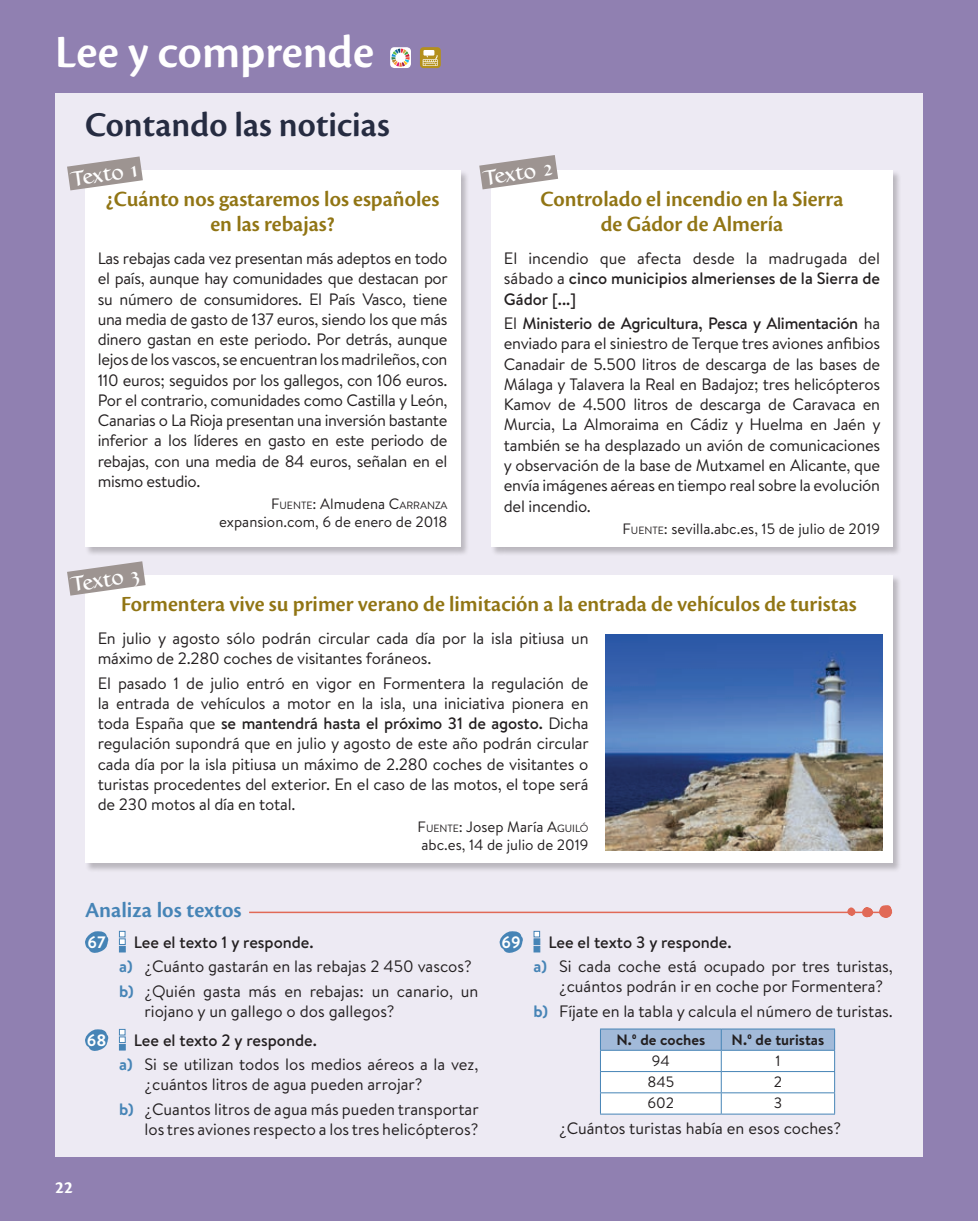
<style>
.page{position:relative;width:978px;height:1221px;background:#fff}
.page>*{position:absolute;margin:0;border:0;box-sizing:border-box;transform-origin:0 0}
.t1{font:48px "Cronos Pro Semibold Subh";color:#fff}
._04_TITULO_LEE_Y_COM{font:36px "Cronos Pro Semibold Subh";color:#262c41}
._04_TITULARES_TEXTO{font:22.5px/25.5px "Cronos Pro Semibold Subh";color:#917514;text-align:center}
.t2{font:600 22.5px "Cronos Pro";color:#4684b6}
.t3{font:700 21px "Caterina LT Std";color:#fff}
.t4{font:700 18px "Cronos Pro";color:#fff}
._04_CITADO{font:16.5px/20.2px "Brandon Text";letter-spacing:-.01em;color:#231f20;text-align:justify}
._04_TEXTOS{font:16.5px/20.2px "Brandon Text";letter-spacing:-.02em;color:#231f20;text-align:justify}
._02_ACTIVIDADES_bolo{font:16.5px/20.2px "Brandon Text";color:#231f20}
._04_TEXTOS-2{font:500 16.5px/20.2px "Brandon Text";color:#231f20;text-align:justify}
._02_TEXTO_ACTIVIDADE{font:500 16.5px "Brandon Text";color:#231f20}
._02_ACTIVIDADES_bolo-2{font:500 16.5px "Brandon Text";color:#231f20}
.t5{font:700 16.5px "Brandon Text";color:#fff}
._04_FUENTE{font:15px "Brandon Text";color:#231f20}
._03_TITULO_CUADROS_M{font:700 15px "Brandon Text";color:#231f20}
._03_TEXTO_CUADROS_MA{font:15px "Brandon Text";color:#231f20}
.t6{font:10.5px "Brandon Text";color:#231f20}
.s1{font-size:15px}
.s2{font-weight:400}
.s3{font-weight:500}
.s4{font-style:inherit}
.s5{font-size:10.5px}
.s6{font-weight:700;color:#4684b6}
</style>
<div class="page">
<div style="left:0;top:0;width:978px;height:1220px;background:#9080b1"></div>
<svg style="left:390px;top:47px;width:21px;height:21px"></svg>
<svg style="left:391px;top:49px;width:19px;height:18px"></svg>
<div style="left:420px;top:47px;width:21px;height:21px;background:#b4901c;border-radius:4px"></div>
<svg style="left:423px;top:59px;width:15px;height:7px"></svg>
<div style="left:423px;top:50px;width:11px;height:6px;background:#fff"></div>
<svg style="left:423px;top:55px;width:15px;height:10px"></svg>
<div style="left:55px;top:94px;width:868px;height:1063px;background:#edeaf3"></div>
<div style="left:85px;top:170px;width:384px;height:385px;background:#231f20;opacity:.25"></div>
<div style="left:85px;top:170px;width:375px;height:376px;background:#fff"></div>
<div style="left:85px;top:575px;width:817px;height:297px;background:#231f20;opacity:.25"></div>
<div style="left:85px;top:575px;width:808px;height:288px;background:#fff"></div>
<hr style="left:249px;top:911px;width:643px;height:2px;background:#e16956">
<svg style="left:847px;top:905px;width:46px;height:13px"></svg>
<svg style="left:85px;top:931px;width:23px;height:22px"></svg>
<div style="left:119px;top:945px;width:7px;height:7px;background:#4684b6;border:1px solid #4684b6"></div>
<svg style="left:119px;top:938px;width:7px;height:6px"></svg>
<svg style="left:119px;top:930px;width:6px;height:7px"></svg>
<svg style="left:85px;top:1029px;width:23px;height:22px"></svg>
<div style="left:119px;top:1043px;width:7px;height:7px;background:#4684b6;border:1px solid #4684b6"></div>
<svg style="left:119px;top:1036px;width:7px;height:6px"></svg>
<svg style="left:119px;top:1028px;width:6px;height:7px"></svg>
<svg style="left:499px;top:931px;width:24px;height:22px"></svg>
<div style="left:534px;top:945px;width:6px;height:7px;background:#4684b6;border:1px solid #4684b6"></div>
<svg style="left:534px;top:938px;width:6px;height:6px"></svg>
<svg style="left:534px;top:930px;width:6px;height:7px"></svg>
<svg style="left:600px;top:1028px;width:235px;height:85px;background:#dee7f1"></svg>
<hr style="left:600px;top:1113px;width:121px;height:1px;background:#4684b6">
<hr style="left:721px;top:1113px;width:114px;height:1px;background:#4684b6">
<div style="left:491px;top:170px;width:411px;height:385px;background:#231f20;opacity:.25"></div>
<div style="left:491px;top:170px;width:402px;height:376px;background:#fff"></div>
<svg style="left:67px;top:156px;width:76px;height:35px"></svg>
<svg style="left:67px;top:546px;width:104px;height:50px"></svg>
<svg style="left:460px;top:155px;width:98px;height:50px"></svg>
<img style="left:606px;top:635px;width:276px;height:215px">
<p class="t1" style="left:55px;top:25px;width:320px">Lee y comprende</p>
<p class="_04_TITULO_LEE_Y_COM" style="left:85px;top:104px;width:306px">Contando las noticias</p>
<p class="t3" style="left:71px;top:165px;width:66px;rotate:-8deg">Texto 1</p>
<p class="_04_TITULARES_TEXTO" style="left:106px;top:186px;width:335px">¿Cuánto nos gastaremos los españoles en las rebajas?</p>
<p class="_04_TEXTOS" style="left:98px;top:248px;width:352px">Las rebajas cada vez presentan más adeptos en todo el país, aunque hay comunidades que destacan por su número de consumidores. El País Vasco, tiene una media de gasto de 137 euros, siendo los que más dinero gastan en este periodo. Por detrás, aunque lejos de los vascos, se encuentran los madrileños, con 110 euros; seguidos por los gallegos, con 106 euros.<br>Por el contrario, comunidades como Castilla y León, Canarias o La Rioja presentan una inversión bastante inferior a los líderes en gasto en este periodo de rebajas, con una media de 84 euros, señalan en el mismo estudio.</p>
<p class="t6" style="left:271px;top:498px;width:178px"><span class="s1">F</span>UENTE<span class="s1">:</span> <span class="s1">A</span><span class="s1">lmudena</span> <span class="s1">C</span>ARRANZA</p>
<p class="_04_FUENTE" style="left:219px;top:512px;width:230px">expansion.com, 6 de enero de 2018</p>
<p class="t3" style="left:71px;top:570px;width:69px;rotate:-8deg">Texto 3</p>
<p class="t3" style="left:483px;top:164px;width:69px;rotate:-8deg">Texto 2</p>
<p class="_04_TITULARES_TEXTO" style="left:540px;top:186px;width:305px">Controlado el incendio en la Sierra de Gádor de Almería</p>
<p class="_04_TEXTOS-2" style="left:504px;top:248px;width:378px"><span class="s2">El incendio que afecta desde la madrugada del sábado a</span> cinco municipios almerienses de la Sierra de Gádor [...]</p>
<p class="_04_CITADO" style="left:504px;top:313px;width:378px">El <span class="s3">Ministerio de Agricultura, Pesca y Alimentación</span> ha enviado para el siniestro de Terque tres aviones anfibios Canadair de 5.500 litros de descarga de las bases de Málaga y Talavera la Real en Badajoz; tres helicópteros Kamov de 4.500 litros de descarga de Caravaca en Murcia, La Almoraima en Cádiz y Huelma en Jaén y también se ha desplazado un avión de comunicaciones y observación de la base de Mutxamel en Alicante, que envía imágenes aéreas en tiempo real sobre la evolución del incendio.</p>
<p class="_04_FUENTE" style="left:623px;top:518px;width:259px"><span class="s4">F</span><span class="s5">UENTE</span>: sevilla.abc.es, 15 de julio de 2019</p>
<p class="_04_TITULARES_TEXTO" style="left:121px;top:591px;width:737px">Formentera vive su primer verano de limitación a la entrada de vehículos de turistas</p>
<p class="_04_CITADO" style="left:98px;top:627px;width:492px">En julio y agosto sólo podrán circular cada día por la isla pitiusa un máximo de 2.280 coches de visitantes foráneos.</p>
<p class="_04_CITADO" style="left:98px;top:672px;width:493px">El pasado 1 de julio entró en vigor en Formentera la regulación de la entrada de vehículos a motor en la isla, una iniciativa pionera en toda España que <span class="s3">se mantendrá hasta el próximo 31 de agosto.</span> Dicha regulación supondrá que en julio y agosto de este año podrán circular cada día por la isla pitiusa un máximo de 2.280 coches de visitantes o turistas procedentes del exterior. En el caso de las motos, el tope será de 230 motos al día en total.</p>
<p class="t6" style="left:418px;top:821px;width:172px"><span class="s1">F</span>UENTE<span class="s1">:</span> <span class="s1">J</span><span class="s1">osep María</span> <span class="s1">A</span>GUILÓ</p>
<p class="_04_FUENTE" style="left:421px;top:835px;width:169px">abc.es, 14 de julio de 2019</p>
<p class="t2" style="left:85px;top:897px;width:158px">Analiza los textos</p>
<p class="t5" style="left:88px;top:930px;width:20px">67</p>
<p class="_02_TEXTO_ACTIVIDADE" style="left:134px;top:930px;width:181px">Lee el texto 1 y responde.</p>
<p class="_02_ACTIVIDADES_bolo" style="left:119px;top:955px;width:354px"><span class="s6">a)</span> ¿Cuánto gastarán en las rebajas 2 450 vascos?</p>
<p class="_02_ACTIVIDADES_bolo" style="left:145px;top:980px;width:335px;text-indent:-26px"><span class="s6">b)</span> ¿Quién gasta más en rebajas: un canario, un riojano y un gallego o dos gallegos?</p>
<p class="t5" style="left:87px;top:1028px;width:21px">68</p>
<p class="_02_TEXTO_ACTIVIDADE" style="left:134px;top:1028px;width:185px">Lee el texto 2 y responde.</p>
<p class="_02_ACTIVIDADES_bolo" style="left:145px;top:1053px;width:335px;text-indent:-26px"><span class="s6">a)</span> Si se utilizan todos los medios aéreos a la vez, ¿cuántos litros de agua pueden arrojar?</p>
<p class="_02_ACTIVIDADES_bolo" style="left:119px;top:1098px;width:361px;text-align:right"><span class="s6">b)</span> ¿Cuantos litros de agua más pueden transportar los tres aviones respecto a los tres helicópteros?</p>
<p class="t4" style="left:55px;top:1176px;width:19px">22</p>
<p class="t5" style="left:502px;top:930px;width:21px">69</p>
<p class="_02_ACTIVIDADES_bolo-2" style="left:548px;top:930px;width:185px">Lee el texto 3 y responde.</p>
<p class="_02_ACTIVIDADES_bolo" style="left:559px;top:955px;width:335px;text-indent:-26px"><span class="s6">a)</span> Si cada coche está ocupado por tres turistas, ¿cuántos podrán ir en coche por Formentera?</p>
<p class="_02_ACTIVIDADES_bolo" style="left:534px;top:1000px;width:361px"><span class="s6">b)</span> Fíjate en la tabla y calcula el número de turistas.</p>
<p class="_03_TITULO_CUADROS_M" style="left:616px;top:1029px;width:90px">N.º de coches</p>
<p class="_03_TITULO_CUADROS_M" style="left:732px;top:1029px;width:94px">N.º de turistas</p>
<p class="_03_TEXTO_CUADROS_MA" style="left:652px;top:1050px;width:20px">94</p>
<p class="_03_TEXTO_CUADROS_MA" style="left:775px;top:1050px;width:7px">1</p>
<p class="_03_TEXTO_CUADROS_MA" style="left:647px;top:1071px;width:28px">845</p>
<p class="_03_TEXTO_CUADROS_MA" style="left:774px;top:1071px;width:10px">2</p>
<p class="_03_TEXTO_CUADROS_MA" style="left:648px;top:1092px;width:28px">602</p>
<p class="_03_TEXTO_CUADROS_MA" style="left:774px;top:1092px;width:10px">3</p>
<p class="_02_ACTIVIDADES_bolo" style="left:559px;top:1117px;width:283px">¿Cuántos turistas había en esos coches?</p>
</div>
